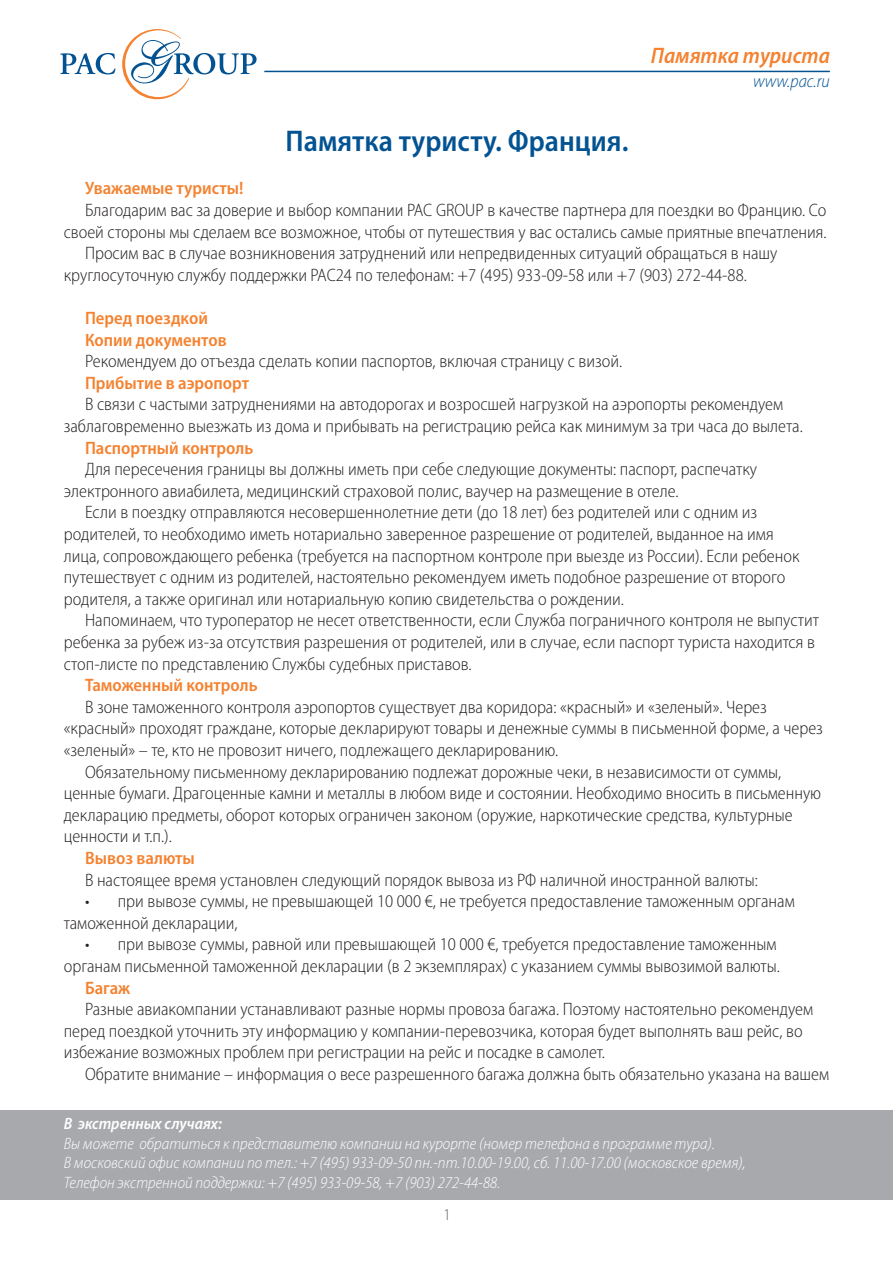
<style>
.page{position:relative;width:893px;height:1263px;background:#fff}
.page>*{position:absolute;margin:0;border:0;box-sizing:border-box;transform-origin:0 0}
.t1{font:600 semi-condensed 30px "Myriad Pro";color:#035393}
.t2{font:italic 600 semi-condensed 22.5px "Myriad Pro";color:#f48230}
.t3{font:300 semi-condensed 18px/21.6px "Myriad Pro";color:#231f20}
.t4{font:600 semi-condensed 18px/21.6px "Myriad Pro";color:#f48230}
.t5{font:italic 300 semi-condensed 18px "Myriad Pro";color:#035393}
.t6{font:italic 300 semi-condensed 16.5px/19.5px "Myriad Pro";color:#fff}
.t7{font:italic 600 semi-condensed 16.5px "Myriad Pro";color:#fff}
.t8{font:300 16.5px "Myriad Pro";color:#6c6d70}
</style>
<div class="page">
<hr style="left:0;top:1110px;width:1px;height:89px;background:#a8a9ad">
<div style="left:1px;top:1110px;width:892px;height:89px;background:#a8a9ad"></div>
<svg style="left:60px;top:53px;width:55px;height:21px"></svg>
<svg style="left:122px;top:29px;width:135px;height:70px"></svg>
<hr style="left:264px;top:71px;width:566px;height:1px;background:#035393">
<p class="t2" style="left:651px;top:44px;width:180px">Памятка туриста</p>
<h1 class="t1" style="left:286px;top:125px;width:344px">Памятка туристу. Франция.</h1>
<p class="t5" style="left:753px;top:71px;width:78px">www.pac.ru</p>
<p class="t4" style="left:85px;top:178px;width:160px">Уважаемые туристы!</p>
<p class="t3" style="left:85px;top:200px;width:743px">Благодарим вас за доверие и выбор компании PAC GROUP в качестве партнера для поездки во Францию. Со</p>
<p class="t3" style="left:64px;top:221px;width:764px">своей стороны мы сделаем все возможное, чтобы от путешествия у вас остались самые приятные впечатления.</p>
<p class="t3" style="left:85px;top:243px;width:694px">Просим вас в случае возникновения затруднений или непредвиденных ситуаций обращаться в нашу</p>
<p class="t3" style="left:64px;top:264px;width:685px">круглосуточную службу поддержки PAC24 по телефонам: +7 (495) 933-09-58 или +7 (903) 272-44-88.</p>
<p class="t4" style="left:85px;top:307px;width:143px">Перед поездкой<br>Копии документов</p>
<p class="t3" style="left:85px;top:351px;width:539px">Рекомендуем до отъезда сделать копии паспортов, включая страницу с визой.</p>
<p class="t4" style="left:85px;top:372px;width:166px">Прибытие в аэропорт</p>
<p class="t3" style="left:64px;top:394px;width:740px;text-align:center">В связи с частыми затруднениями на автодорогах и возросшей нагрузкой на аэропорты рекомендуем заблаговременно выезжать из дома и прибывать на регистрацию рейса как минимум за три часа до вылета.</p>
<p class="t4" style="left:85px;top:437px;width:170px">Паспортный контроль</p>
<p class="t3" style="left:64px;top:459px;width:695px;text-indent:21px">Для пересечения границы вы должны иметь при себе следующие документы: паспорт, распечатку электронного авиабилета, медицинский страховой полис, ваучер на размещение в отеле.</p>
<p class="t3" style="left:64px;top:502px;width:737px;text-indent:21px">Если в поездку отправляются несовершеннолетние дети (до 18 лет) без родителей или с одним из родителей, то необходимо иметь нотариально заверенное разрешение от родителей, выданное на имя лица, сопровождающего ребенка (требуется на паспортном контроле при выезде из России). Если ребенок путешествует с одним из родителей, настоятельно рекомендуем иметь подобное разрешение от второго родителя, а также оригинал или нотариальную копию свидетельства о рождении.</p>
<p class="t3" style="left:64px;top:610px;width:757px;text-indent:21px">Напоминаем, что туроператор не несет ответственности, если Служба пограничного контроля не выпустит ребенка за рубеж из-за отсутствия разрешения от родителей, или в случае, если паспорт туриста находится в стоп-листе по представлению Службы судебных приставов.</p>
<p class="t4" style="left:85px;top:675px;width:174px">Таможенный контроль</p>
<p class="t3" style="left:85px;top:696px;width:683px">В зоне таможенного контроля аэропортов существует два коридора: «красный» и «зеленый». Через</p>
<p class="t3" style="left:64px;top:718px;width:761px">«красный» проходят граждане, которые декларируют товары и денежные суммы в письменной форме, а через</p>
<p class="t3" style="left:64px;top:740px;width:496px">«зеленый» – те, кто не провозит ничего, подлежащего декларированию.</p>
<p class="t3" style="left:85px;top:761px;width:698px">Обязательному письменному декларированию подлежат дорожные чеки, в независимости от суммы,</p>
<p class="t3" style="left:64px;top:783px;width:759px">ценные бумаги. Драгоценные камни и металлы в любом виде и состоянии. Необходимо вносить в письменную</p>
<p class="t3" style="left:64px;top:804px;width:731px">декларацию предметы, оборот которых ограничен законом (оружие, наркотические средства, культурные</p>
<p class="t3" style="left:64px;top:826px;width:110px">ценности и т.п.).</p>
<p class="t4" style="left:85px;top:847px;width:111px">Вывоз валюты</p>
<p class="t3" style="left:85px;top:869px;width:674px">В настоящее время установлен следующий порядок вывоза из РФ наличной иностранной валюты:</p>
<p class="t3" style="left:64px;top:891px;width:732px;text-indent:21px">• при вывозе суммы, не превышающей 10 000 €, не требуется предоставление таможенным органам таможенной декларации,</p>
<p class="t3" style="left:64px;top:934px;width:717px;text-align:right">• при вывозе суммы, равной или превышающей 10 000 €, требуется предоставление таможенным органам письменной таможенной декларации (в 2 экземплярах) с указанием суммы вывозимой валюты.</p>
<p class="t4" style="left:85px;top:977px;width:47px">Багаж</p>
<p class="t3" style="left:64px;top:999px;width:751px;text-indent:21px">Разные авиакомпании устанавливают разные нормы провоза багажа. Поэтому настоятельно рекомендуем перед поездкой уточнить эту информацию у компании-перевозчика, которая будет выполнять ваш рейс, во избежание возможных проблем при регистрации на рейс и посадке в самолет.</p>
<p class="t3" style="left:85px;top:1064px;width:746px">Обратите внимание – информация о весе разрешенного багажа должна быть обязательно указана на вашем</p>
<p class="t7" style="left:64px;top:1115px;width:160px">В экстренных случаях:</p>
<p class="t6" style="left:64px;top:1134px;width:683px">Вы можете обратиться к представителю компании на курорте (номер телефона в программе тура).<br>В московский офис компании по тел.: +7 (495) 933-09-50 пн.-пт.10.00-19.00, сб. 11.00-17.00 (московское время),<br>Телефон экстренной поддержки: +7 (495) 933-09-58, +7 (903) 272-44-88.</p>
<p class="t8" style="left:443px;top:1205px;width:10px">1</p>
</div>
